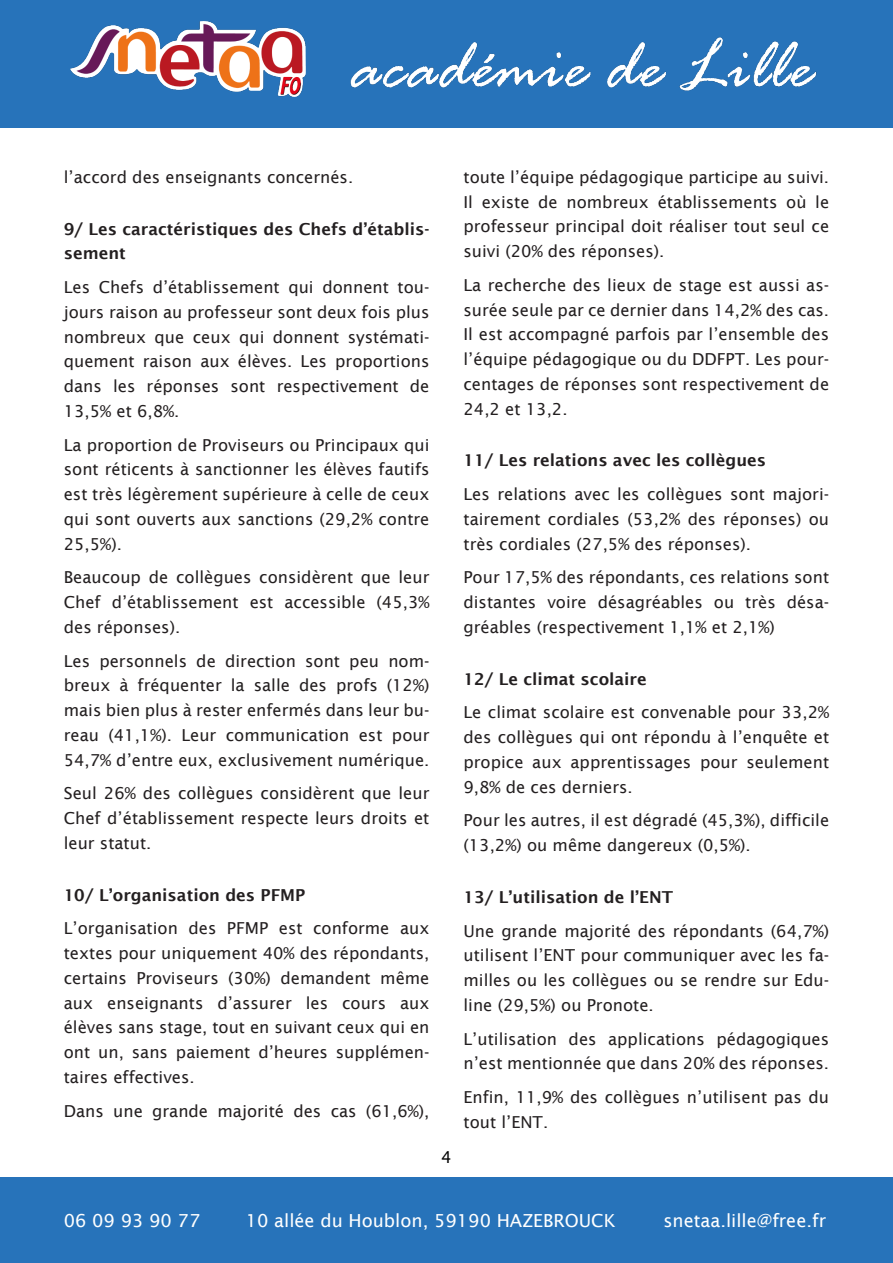
<style>
.page{position:relative;width:893px;height:1263px;background:#fff}
.page>*{position:absolute;margin:0;border:0;box-sizing:border-box;transform-origin:0 0}
.t1{font:18px "Lucida Sans";color:#fff}
.t2{font:16.5px/24.8px "Lucida Sans";color:#231f20;text-align:justify}
.t3{font:600 16.5px/24.8px "Lucida Sans";color:#231f20}
.t4{font:16.5px "Lucida Sans";color:#000}
</style>
<div class="page">
<div style="left:0;top:0;width:893px;height:128px;background:#2773ba"></div>
<img style="left:71px;top:21px;width:234px;height:76px">
<img style="left:350px;top:37px;width:467px;height:54px">
<div style="left:0;top:1178px;width:893px;height:85px;background:#2773ba"></div>
<p class="t2" style="left:64px;top:166px;width:291px">l’accord des enseignants concernés.</p>
<p class="t3" style="left:64px;top:218px;width:367px">9/ Les caractéristiques des Chefs d’établis&shy;sement</p>
<p class="t2" style="left:64px;top:276px;width:367px">Les Chefs d’établissement qui donnent tou&shy;jours raison au professeur sont deux fois plus nombreux que ceux qui donnent systémati&shy;quement raison aux élèves. Les proportions dans les réponses sont respectivement de 13,5% et 6,8%.</p>
<p class="t2" style="left:64px;top:434px;width:367px">La proportion de Proviseurs ou Principaux qui sont réticents à sanctionner les élèves fautifs est très légèrement supérieure à celle de ceux qui sont ouverts aux sanctions (29,2% contre 25,5%).</p>
<p class="t2" style="left:64px;top:566px;width:367px">Beaucoup de collègues considèrent que leur Chef d’établissement est accessible (45,3% des réponses).</p>
<p class="t2" style="left:64px;top:650px;width:367px">Les personnels de direction sont peu nom&shy;breux à fréquenter la salle des profs (12%) mais bien plus à rester enfermés dans leur bu&shy;reau (41,1%). Leur communication est pour 54,7% d’entre eux, exclusivement numérique.</p>
<p class="t2" style="left:64px;top:782px;width:367px">Seul 26% des collègues considèrent que leur Chef d’établissement respecte leurs droits et leur statut.</p>
<p class="t3" style="left:64px;top:884px;width:243px">10/ L’organisation des PFMP</p>
<p class="t2" style="left:64px;top:917px;width:367px">L’organisation des PFMP est conforme aux textes pour uniquement 40% des répondants, certains Proviseurs (30%) demandent même aux enseignants d’assurer les cours aux élèves sans stage, tout en suivant ceux qui en ont un, sans paiement d’heures supplémen&shy;taires effectives.</p>
<p class="t2" style="left:64px;top:1100px;width:367px">Dans une grande majorité des cas (61,6%),</p>
<p class="t4" style="left:441px;top:1150px;width:12px">4</p>
<p class="t2" style="left:463px;top:166px;width:367px">toute l’équipe pédagogique participe au suivi.<br>Il existe de nombreux établissements où le professeur principal doit réaliser tout seul ce suivi (20% des réponses).</p>
<p class="t2" style="left:463px;top:274px;width:367px">La recherche des lieux de stage est aussi as&shy;surée seule par ce dernier dans 14,2% des cas.<br>Il est accompagné parfois par l’ensemble des l’équipe pédagogique ou du DDFPT. Les pour&shy;centages de réponses sont respectivement de 24,2 et 13,2.</p>
<p class="t3" style="left:463px;top:449px;width:304px">11/ Les relations avec les collègues</p>
<p class="t2" style="left:463px;top:483px;width:367px">Les relations avec les collègues sont majori&shy;tairement cordiales (53,2% des réponses) ou très cordiales (27,5% des réponses).</p>
<p class="t2" style="left:463px;top:566px;width:367px">Pour 17,5% des répondants, ces relations sont distantes voire désagréables ou très désa&shy;gréables (respectivement 1,1% et 2,1%)</p>
<p class="t3" style="left:463px;top:668px;width:185px">12/ Le climat scolaire</p>
<p class="t2" style="left:463px;top:701px;width:367px">Le climat scolaire est convenable pour 33,2% des collègues qui ont répondu à l’enquête et propice aux apprentissages pour seulement 9,8% de ces derniers.</p>
<p class="t2" style="left:463px;top:809px;width:367px">Pour les autres, il est dégradé (45,3%), difficile (13,2%) ou même dangereux (0,5%).</p>
<p class="t3" style="left:463px;top:886px;width:211px">13/ L’utilisation de l’ENT</p>
<p class="t2" style="left:463px;top:920px;width:367px">Une grande majorité des répondants (64,7%) utilisent l’ENT pour communiquer avec les fa&shy;milles ou les collègues ou se rendre sur Edu&shy;line (29,5%) ou Pronote.</p>
<p class="t2" style="left:463px;top:1028px;width:367px">L’utilisation des applications pédagogiques n’est mentionnée que dans 20% des réponses.</p>
<p class="t2" style="left:463px;top:1086px;width:367px">Enfin, 11,9% des collègues n’utilisent pas du tout l’ENT.</p>
<p class="t1" style="left:64px;top:1213px;width:138px">06 09 93 90 77</p>
<p class="t1" style="left:246px;top:1213px;width:371px">10 allée du Houblon, 59190 HAZEBROUCK</p>
<p class="t1" style="left:663px;top:1213px;width:164px">snetaa.lille@free.fr</p>
</div>
